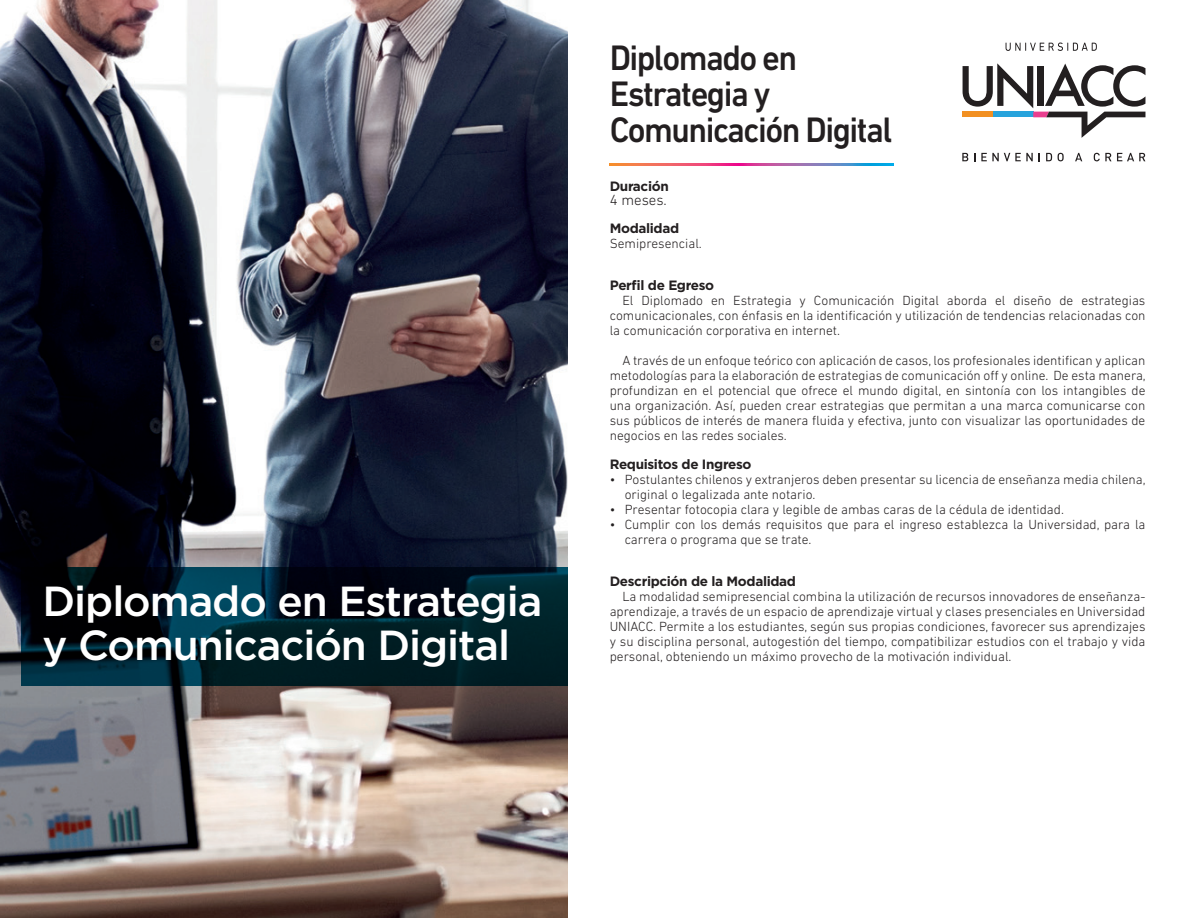
<style>
.page{position:relative;width:1188px;height:918px;background:#fff}
.page>*{position:absolute;margin:0;border:0;box-sizing:border-box;transform-origin:0 0}
.t1{font:500 42px/44.4px "Gotham";letter-spacing:-.025em;color:#fff}
.t2{font:500 36px/36px "DIN Next LT Pro";letter-spacing:-.045em;color:#231f20;scale:.95 1}
.t3{font:300 15px "DIN Next LT Pro";color:#231f20}
.t4{font:300 13.5px/15px "DIN Next LT Pro";color:#231f20;text-align:justify}
.t5{font:700 13.5px "Gotham";letter-spacing:-.025em;color:#231f20}
</style>
<div class="page">
<img style="left:0;top:0;width:568px;height:918px">
<svg style="left:21px;top:567px;width:547px;height:119px"></svg>
<svg style="left:610px;top:164px;width:284px;height:1px"></svg>
<svg style="left:963px;top:63px;width:182px;height:75px"></svg>
<svg style="left:962px;top:153px;width:6px;height:8px"></svg>
<svg style="left:981px;top:153px;width:52px;height:8px"></svg>
<svg style="left:1046px;top:153px;width:6px;height:8px"></svg>
<svg style="left:1058px;top:153px;width:6px;height:8px"></svg>
<svg style="left:1075px;top:153px;width:7px;height:8px"></svg>
<svg style="left:1094px;top:153px;width:51px;height:8px"></svg>
<svg style="left:1006px;top:43px;width:91px;height:8px"></svg>
<h1 class="t1" style="left:43px;top:578px;width:501px">Diplomado en Estrategia y Comunicación Digital</h1>
<h2 class="t2" style="left:610px;top:39px;width:299px">Diplomado en<br>Estrategia y<br>Comunicación Digital</h2>
<p class="t5" style="left:610px;top:177px;width:61px">Duración</p>
<p class="t3" style="left:610px;top:191px;width:59px">4 meses.</p>
<p class="t5" style="left:610px;top:220px;width:71px">Modalidad</p>
<p class="t4" style="left:610px;top:235px;width:94px">Semipresencial.</p>
<p class="t5" style="left:610px;top:277px;width:106px">Perfil de Egreso</p>
<p class="t4" style="left:610px;top:293px;width:537px;text-indent:13px">El Diplomado en Estrategia y Comunicación Digital aborda el diseño de estrategias comunicacionales, con énfasis en la identificación y utilización de tendencias relacionadas con la comunicación corporativa en internet.</p>
<p class="t4" style="left:610px;top:353px;width:538px;text-indent:13px">A través de un enfoque teórico con aplicación de casos, los profesionales identifican y aplican metodologías para la elaboración de estrategias de comunicación off y online. De esta manera, profundizan en el potencial que ofrece el mundo digital, en sintonía con los intangibles de una organización. Así, pueden crear estrategias que permitan a una marca comunicarse con sus públicos de interés de manera fluida y efectiva, junto con visualizar las oportunidades de negocios en las redes sociales.</p>
<p class="t5" style="left:610px;top:455px;width:143px">Requisitos de Ingreso</p>
<p class="t4" style="left:625px;top:472px;width:523px;text-indent:-15px">• Postulantes chilenos y extranjeros deben presentar su licencia de enseñanza media chilena, original o legalizada ante notario.</p>
<p class="t4" style="left:610px;top:502px;width:456px">• Presentar fotocopia clara y legible de ambas caras de la cédula de identidad.</p>
<p class="t4" style="left:625px;top:517px;width:522px;text-indent:-15px">• Cumplir con los demás requisitos que para el ingreso establezca la Universidad, para la carrera o programa que se trate.</p>
<p class="t5" style="left:610px;top:572px;width:188px">Descripción de la Modalidad</p>
<p class="t4" style="left:610px;top:589px;width:537px;text-indent:13px">La modalidad semipresencial combina la utilización de recursos innovadores de enseñanza&shy;aprendizaje, a través de un espacio de aprendizaje virtual y clases presenciales en Universidad UNIACC. Permite a los estudiantes, según sus propias condiciones, favorecer sus aprendizajes y su disciplina personal, autogestión del tiempo, compatibilizar estudios con el trabajo y vida personal, obteniendo un máximo provecho de la motivación individual.</p>
</div>
